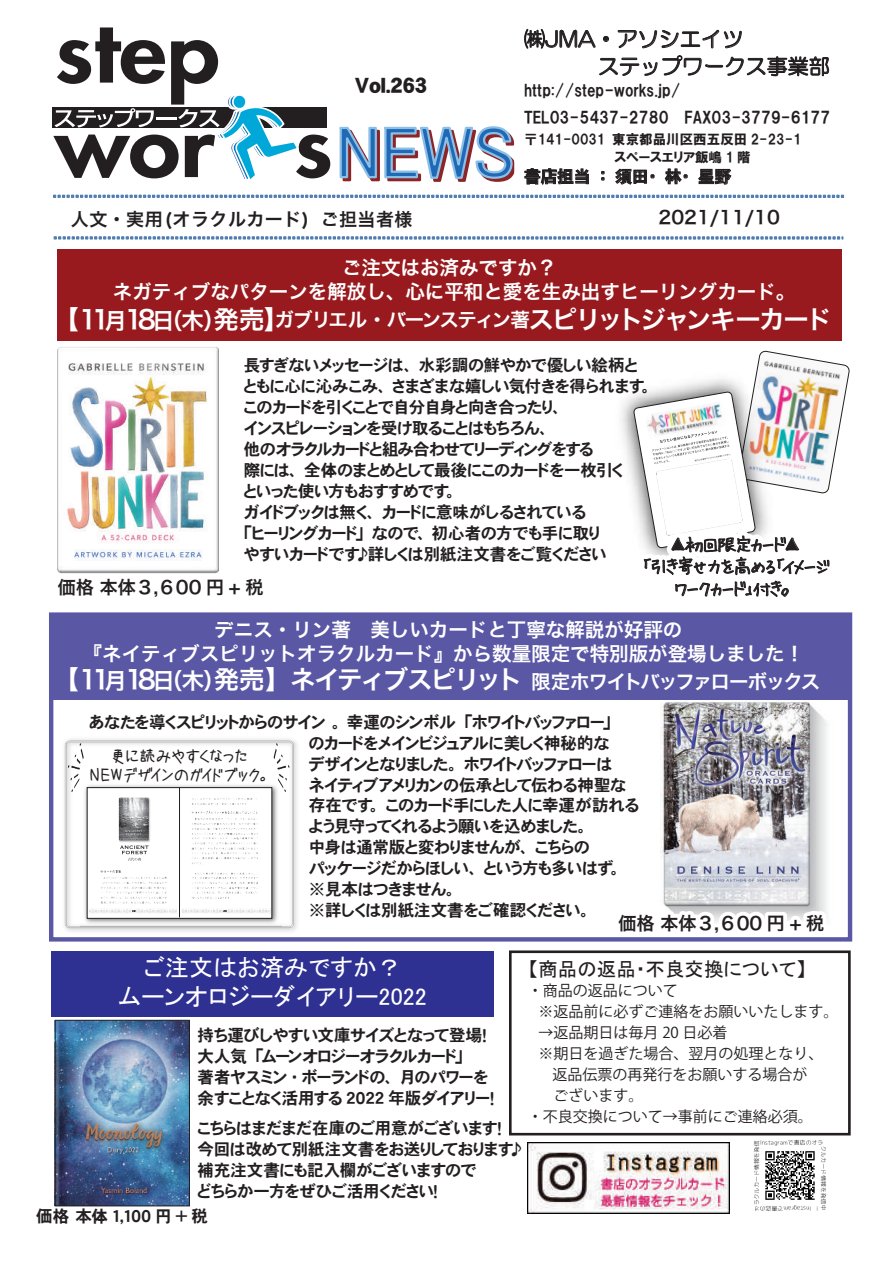
<style>
.page{position:relative;width:893px;height:1263px;background:#fff}
.page>*{position:absolute;margin:0;border:0;box-sizing:border-box;transform-origin:0 0}
.t1{font:25.5px "Hiragino Kaku W6 90 msp RKSJ H";letter-spacing:-.095em;color:#fff}
.t2{font:24px/28.8px "MS P Gothic";letter-spacing:.005em;color:#fff;text-align:center}
.t3{font:21px/27.3px "HG Maru Gothic MPRO";color:#231f20}
.t4{font:21px "as kigou go w 9";letter-spacing:.025em;color:#231f20}
.t5{font:19.5px/24px "Hiragino Kaku W6 90 msp RKSJ H";color:#fff;text-align:center}
.t6{font:19.5px "MS P Gothic";color:#231f20}
.t7{font:18px "Hiragino Kaku W6 90 msp RKSJ H";color:#231f20}
.t8{font:18px/22.2px "Hui Font P";letter-spacing:-.13em;color:#231f20;text-align:center}
.t9{font:18px "Hiragino Kaku W6 90 ms RKSJ H";letter-spacing:.025em;color:#231f20}
.t10{font:16.5px/21px "as kigou w 7";color:#231f20}
.t11{font:16.35px/19.2px "S2 G Sea font PRO";letter-spacing:.02em;color:#231f20;text-align:center}
.t12{font:15.9px/27px "HGP Soei Kakugothic UB";letter-spacing:-.005em;color:#231f20}
.t13{font:15px/21px "Koz Go Pr 6 N";color:#231f20}
.t14{font:13.5px/17.4px "HGP Soei Kakugothic UB";color:#231f20}
.s1{font-size:22.5px}
.s2{font-size:19.5px}
.s3{font-size:14.55px}
</style>
<div class="page">
<img style="left:660px;top:699px;width:184px;height:173px">
<svg style="left:339px;top:126px;width:175px;height:56px"></svg>
<svg style="left:53px;top:195px;width:791px;height:2px;background:#7ea0c5"></svg>
<svg style="left:54px;top:237px;width:789px;height:2px;background:#7d9fc5"></svg>
<svg style="left:53px;top:27px;width:277px;height:152px"></svg>
<svg style="left:524px;top:168px;width:65px;height:17px"></svg>
<svg style="left:601px;top:171px;width:4px;height:10px"></svg>
<svg style="left:615px;top:169px;width:40px;height:16px"></svg>
<svg style="left:665px;top:169px;width:23px;height:15px"></svg>
<svg style="left:698px;top:169px;width:33px;height:16px"></svg>
<svg style="left:524px;top:29px;width:305px;height:47px"></svg>
<img style="left:527px;top:1142px;width:203px;height:72px">
<img style="left:753px;top:1139px;width:74px;height:73px">
<div style="left:57px;top:249px;width:784px;height:91px;background:#981a1e"></div>
<div style="left:51px;top:952px;width:443px;height:65px;background:#2e3092"></div>
<div style="left:509px;top:950px;width:342px;height:185px;border:3px solid #231f20"></div>
<svg style="left:610px;top:872px;width:222px;height:82px"></svg>
<svg style="left:629px;top:275px;width:221px;height:322px"></svg>
<img style="left:58px;top:347px;width:161px;height:226px">
<div style="left:51px;top:615px;width:799px;height:84px;background:#5a57a5"></div>
<div style="left:49px;top:612px;width:803px;height:329px;border:4px solid #5a57a5"></div>
<div style="left:65px;top:741px;width:229px;height:187px;border:2px solid #fff;border-radius:4px"></div>
<img style="left:81px;top:784px;width:201px;height:144px">
<div style="left:87px;top:787px;width:185px;height:131px;background:#fff;border:1px solid #231f20"></div>
<hr style="left:179px;top:788px;width:1px;height:129px;background:#231f20">
<svg style="left:120px;top:845px;width:29px;height:16px"></svg>
<img style="left:118px;top:797px;width:33px;height:45px">
<img style="left:119px;top:798px;width:30px;height:42px">
<svg style="left:68px;top:743px;width:21px;height:49px"></svg>
<svg style="left:177px;top:916px;width:6px;height:4px"></svg>
<svg style="left:270px;top:743px;width:19px;height:49px"></svg>
<svg style="left:270px;top:908px;width:4px;height:12px"></svg>
<img style="left:144px;top:877px;width:22px;height:2px">
<img style="left:106px;top:882px;width:152px;height:2px">
<img style="left:106px;top:891px;width:38px;height:3px">
<img style="left:104px;top:897px;width:108px;height:2px">
<img style="left:104px;top:870px;width:17px;height:3px">
<img style="left:209px;top:798px;width:43px;height:2px">
<img style="left:217px;top:823px;width:41px;height:2px">
<img style="left:209px;top:837px;width:44px;height:3px">
<img style="left:195px;top:852px;width:63px;height:3px">
<img style="left:198px;top:873px;width:55px;height:1px">
<img style="left:57px;top:1022px;width:131px;height:182px">
<div style="left:55px;top:1020px;width:135px;height:186px;border:1px solid #231f20"></div>
<p class="t3" style="left:598px;top:25px;width:234px;text-indent:-74px">㈱JMA・アソシエイツ<br>ステップワークス事業部</p>
<p class="t4" style="left:355px;top:75px;width:73px">Vol.２６３</p>
<p class="t12" style="left:524px;top:77px;width:308px">http://step-works.jp/<br>TEL03-5437-2780 FAX03-3779-6177</p>
<p class="t14" style="left:614px;top:131px;width:189px;text-indent:-90px">〒141-0031 東京都品川区西五反田 2-23-1スペースエリア飯嶋 1 階</p>
<p class="t10" style="left:524px;top:166px;width:209px">書店担当：須田・林・星野</p>
<p class="t7" style="left:659px;top:208px;width:123px">2021/11/10</p>
<p class="t5" style="left:113px;top:256px;width:684px">ご注文はお済みですか？<br>ネガティブなパターンを解放し、心に平和と愛を生み出すヒーリングカード。</p>
<p class="t9" style="left:71px;top:210px;width:435px">人文・実用(オラクルカード) ご担当者様　　　　　</p>
<h1 class="t1" style="left:54px;top:306px;width:780px">【1１<span class="s1">月</span>1８<span class="s1">日（木）</span>発売】<span class="s2">ガブリエル・バーンスティン著</span>スピリットジャンキーカード</h1>
<p class="t10" style="left:244px;top:354px;width:408px">長すぎないメッセージは、水彩調の鮮やかで優しい絵柄とともに心に沁みこみ、さまざまな嬉しい気付きを得られます。このカードを引くことで自分自身と向き合ったり、<br>インスピレーションを受け取ることはもちろん、<br>他のオラクルカードと組み合わせてリーディングをする<br>際には、全体のまとめとして最後にこのカードを一枚引く<br>といった使い方もおすすめです。<br>ガイドブックは無く、カードに意味がしるされている<br>「ヒーリングカード」なので、初心者の方でも手に取り<br>やすいカードです♪詳しくは別紙注文書をご覧ください</p>
<p class="t8" style="left:639px;top:532px;width:193px">▲初回限定カード▲<br>「引き寄せ力を高める「イメージワークカード」付き。</p>
<p class="t7" style="left:58px;top:578px;width:207px">価格 本体３,６00 円 + 税</p>
<p class="t5" style="left:83px;top:618px;width:723px">デニス・リン著　美しいカードと丁寧な解説が好評の<br>『ネイティブスピリットオラクルカード』から数量限定で特別版が登場しました！</p>
<h1 class="t1" style="left:54px;top:667px;width:768px">【1１<span class="s1">月</span>1８<span class="s1">日（木）</span>発売】ネイティブスピリット <span class="s2">限定ホワイトバッファローボックス</span></h1>
<p class="t10" style="left:309px;top:711px;width:332px;text-indent:-219px">あなたを導くスピリットからのサイン 。幸運のシンボル「ホワイトバッファロー」<br>のカードをメインビジュアルに美しく神秘的な<br>デザインとなりました。ホワイトバッファローは<br>ネイティブアメリカンの伝承として伝わる神聖な存在です。このカード手にした人に幸運が訪れるよう見守ってくれるよう願いを込めました。<br>中身は通常版と変わりませんが、こちらの<br>パッケージだからほしい、という方も多いはず。※見本はつきません。<br>※詳しくは別紙注文書をご確認ください。</p>
<p class="t11" style="left:90px;top:747px;width:179px">更に読みやすくなった<br>NEWデザインのガイドブック<span class="s3">。</span></p>
<p class="t7" style="left:618px;top:914px;width:207px">価格 本体３,６00 円 + 税</p>
<h2 class="t2" style="left:118px;top:953px;width:311px">ご注文はお済みですか？<br>ムーンオロジーダイアリー2022</h2>
<p class="t6" style="left:529px;top:959px;width:279px">【商品の返品・不良交換について】</p>
<p class="t13" style="left:539px;top:980px;width:301px;text-indent:-11px">・商品の返品について<br>※返品前に必ずご連絡をお願いいたします。</p>
<p class="t13" style="left:539px;top:1022px;width:191px">→返品期日は毎月 20 日必着</p>
<p class="t13" style="left:539px;top:1043px;width:286px">※期日を過ぎた場合、翌月の処理となり、</p>
<p class="t13" style="left:553px;top:1064px;width:256px">返品伝票の再発行をお願いする場合が</p>
<p class="t13" style="left:532px;top:1085px;width:113px">　 ございます。</p>
<p class="t13" style="left:528px;top:1106px;width:286px">・不良交換について→事前にご連絡必須。</p>
<p class="t10" style="left:198px;top:1024px;width:298px">持ち運びしやすい文庫サイズとなって登場！大人気「ムーンオロジーオラクルカード」<br>著者ヤスミン・ボーランドの、月のパワーを余すことなく活用する 2022 年版ダイアリー！</p>
<p class="t10" style="left:198px;top:1118px;width:326px">こちらはまだまだ在庫のご用意がございます！今回は改めて別紙注文書をお送りしております♪補充注文書にも記入欄がございますので<br>どちらか一方をぜひご活用ください！</p>
<p class="t10" style="left:36px;top:1206px;width:173px">価格 本体 1,100 円 + 税</p>
</div>
